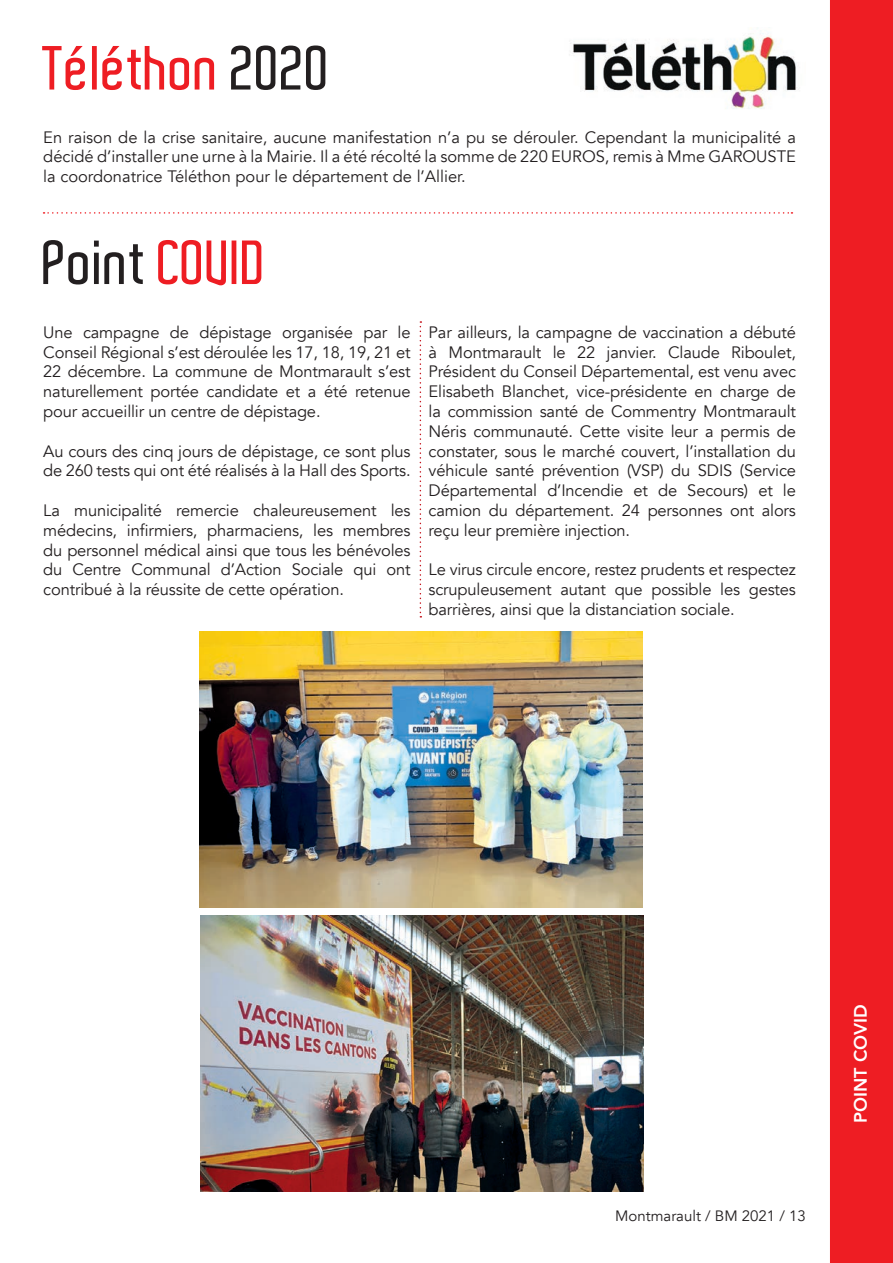
<style>
.page{position:relative;width:893px;height:1263px;background:#fff}
.page>*{position:absolute;margin:0;border:0;box-sizing:border-box;transform-origin:0 0}
.t1{font:600 60px "Aldo";color:#ee1d23;scale:.95 1}
.t2{font:600 60px "Aldo";color:#231f20;scale:.95 1}
.t3{font:800 18px "Avenir";color:#fff}
.t4{font:16.5px/19.8px "Avenir";letter-spacing:-.01em;color:#231f20;text-align:justify}
.t5{font:15px "Avenir";color:#231f20}
.s1{color:#231f20}
.s2{color:#ee1d23}
</style>
<div class="page">
<div style="left:830px;top:0;width:63px;height:1263px;background:#ee1d23"></div>
<img style="left:200px;top:631px;width:443px;height:277px">
<img style="left:201px;top:915px;width:443px;height:276px">
<svg style="left:420px;top:321px;width:1px;height:296px"></svg>
<svg style="left:44px;top:212px;width:748px;height:2px"></svg>
<img style="left:569px;top:30px;width:230px;height:79px">
<h1 class="t1" style="left:43px;top:35px;width:304px">Téléthon <span class="s1">2020</span></h1>
<p class="t4" style="left:43px;top:127px;width:754px">En raison de la crise sanitaire, aucune manifestation n’a pu se dérouler. Cependant la municipalité a décidé d’installer une urne à la Mairie. Il a été récolté la somme de 220 EUROS, remis à Mme GAROUSTE la coordonatrice Téléthon pour le département de l’Allier.</p>
<h1 class="t2" style="left:43px;top:229px;width:237px">Point <span class="s2">COVID</span></h1>
<p class="t4" style="left:43px;top:322px;width:369px">Une campagne de dépistage organisée par le Conseil Régional s’est déroulée les 17, 18, 19, 21 et 22 décembre. La commune de Montmarault s’est naturellement portée candidate et a été retenue pour accueillir un centre de dépistage.</p>
<p class="t4" style="left:43px;top:441px;width:369px">Au cours des cinq jours de dépistage, ce sont plus de 260 tests qui ont été réalisés à la Hall des Sports.</p>
<p class="t4" style="left:43px;top:501px;width:369px">La municipalité remercie chaleureusement les médecins, infirmiers, pharmaciens, les membres du personnel médical ainsi que tous les bénévoles du Centre Communal d’Action Sociale qui ont contribué à la réussite de cette opération.</p>
<p class="t4" style="left:429px;top:322px;width:369px">Par ailleurs, la campagne de vaccination a débuté à Montmarault le 22 janvier. Claude Riboulet, Président du Conseil Départemental, est venu avec Elisabeth Blanchet, vice-présidente en charge de la commission santé de Commentry Montmarault Néris communauté. Cette visite leur a permis de constater, sous le marché couvert, l’installation du véhicule santé prévention (VSP) du SDIS (Service Départemental d’Incendie et de Secours) et le camion du département. 24 personnes ont alors reçu leur première injection.</p>
<p class="t4" style="left:429px;top:560px;width:369px">Le virus circule encore, restez prudents et respectez scrupuleusement autant que possible les gestes barrières, ainsi que la distanciation sociale.</p>
<p class="t5" style="left:615px;top:1207px;width:192px">Montmarault / BM 2021 / 13</p>
<p class="t3" style="left:846px;top:1123px;width:120px;rotate:-90deg">POINT COVID</p>
</div>
